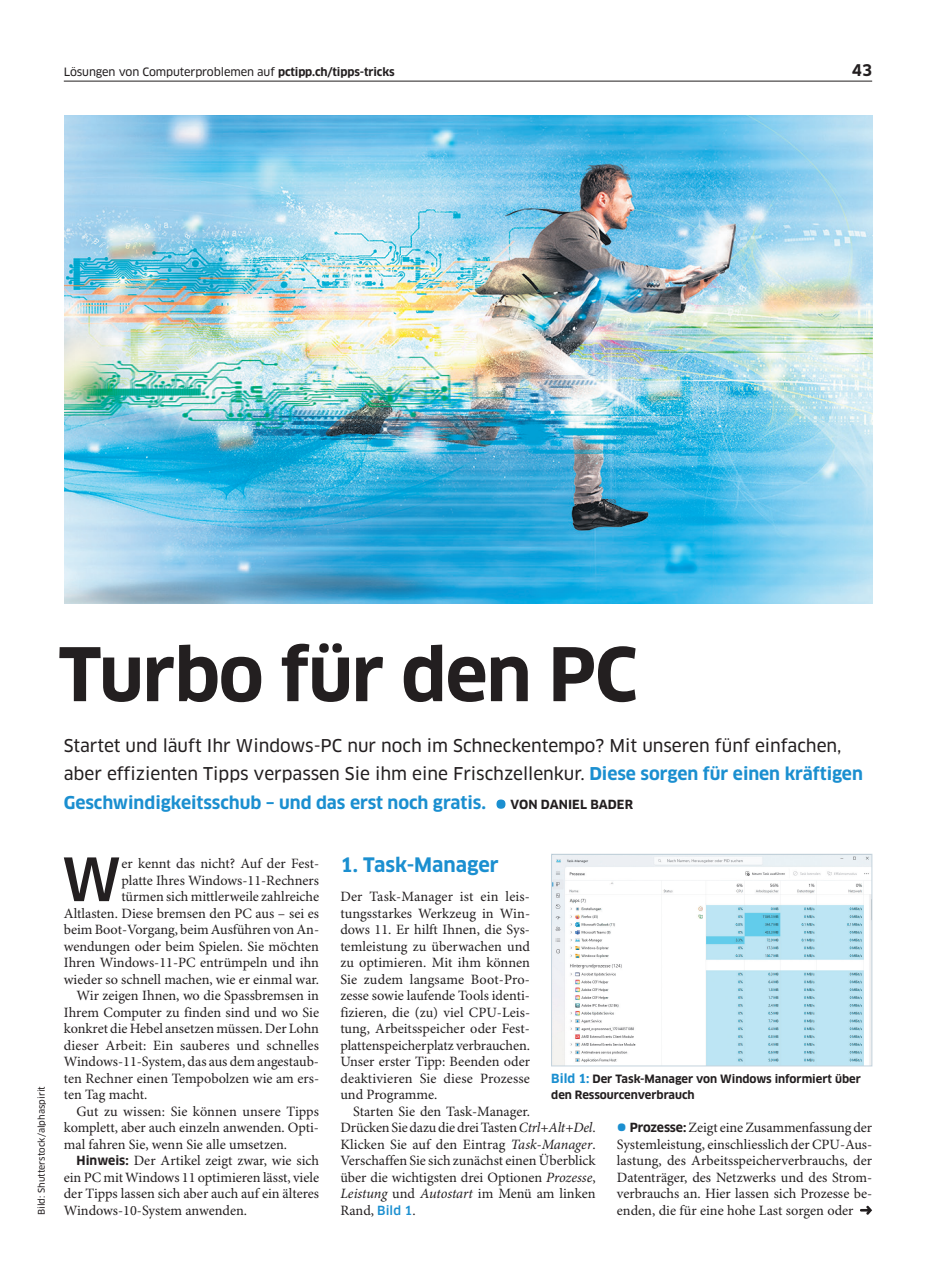
<style>
.page{position:relative;width:936px;height:1276px;background:#fff}
.page>*{position:absolute;margin:0;border:0;box-sizing:border-box;transform-origin:0 0}
.t1{font:700 72px "Clan OT";letter-spacing:-.02em;color:#231f20}
.t2{font:500 58.2px "Clan OT";color:#231f20}
.t3{font:700 19.5px "Clan OT";color:#1b8fd0}
.t4{font:17.25px/28.5px "Clan OT News";letter-spacing:-.005em;color:#231f20}
.t5{font:700 17.25px "Clan OT";letter-spacing:-.005em;color:#1b8fd0}
.t6{font:700 15.75px "Clan OT";color:#231f20}
.t7{font:14.25px/16.5px "Minion Pro";color:#231f20;text-align:justify}
.t8{font:700 12.3px "Clan OT";letter-spacing:.005em;color:#231f20}
.t9{font:700 11.25px/16.5px "Clan OT";letter-spacing:-.005em;color:#231f20}
.t10{font:11.25px "Clan OT News";letter-spacing:-.01em;color:#231f20}
.t11{font:9px "Clan OT News";color:#231f20}
.s1{font-family:"Clan OT";font-weight:700}
.s2{font-family:"Clan OT";font-weight:700;color:#1b8fd0}
.s3{font-family:"Clan OT";font-weight:700;font-size:12.3px}
.s4{font-style:italic}
.s5{font-family:"Clan OT";font-weight:500;font-size:12.3px;color:#1b8fd0}
.s6{font-size:12.3px;color:#1b8fd0}
.s7{font-family:"Clan OT";font-weight:700;font-size:24px;color:#1b8fd0}
</style>
<div class="page">
<div style="left:496px;top:799px;width:9px;height:10px;background:#1b8fd0;border-radius:50%"></div>
<img style="left:65px;top:115px;width:807px;height:489px">
<img style="left:553px;top:856px;width:317px;height:208px">
<div style="left:551px;top:854px;width:321px;height:212px;border:1px solid #c4d3dd"></div>
<svg style="left:860px;top:1205px;width:12px;height:9px"></svg>
<hr style="left:64px;top:81px;width:808px;height:1px;background:#231f20">
<p class="t10" style="left:64px;top:65px;width:332px">Lösungen von Computerproblemen auf <span class="s1">pctipp.ch/tipps-tricks</span></p>
<p class="t6" style="left:851px;top:61px;width:22px">43</p>
<h1 class="t1" style="left:58px;top:633px;width:581px">Turbo für den PC</h1>
<p class="t4" style="left:64px;top:731px;width:800px">Startet und läuft Ihr Windows-PC nur noch im Schneckentempo? Mit unseren fünf einfachen, aber effizienten Tipps verpassen Sie ihm eine Frischzellenkur. <span class="s2">Diese sorgen für einen kräftigen</span></p>
<p class="t5" style="left:64px;top:792px;width:423px">Geschwindigkeitsschub – und das erst noch gratis.</p>
<p class="t8" style="left:510px;top:797px;width:124px">VON DANIEL BADER</p>
<p class="t11" style="left:36px;top:1215px;width:131px;rotate:-90deg">Bild: Shutterstock/alphaspirit</p>
<h2 class="t2" style="left:62px;top:845px;width:61px">W</h2>
<p class="t7" style="left:121px;top:856px;width:199px">er kennt das nicht? Auf der Fest-</p>
<p class="t7" style="left:121px;top:872px;width:199px">platte Ihres Windows-11-Rechners</p>
<p class="t7" style="left:121px;top:889px;width:199px">türmen sich mittlerweile zahlreiche</p>
<p class="t7" style="left:64px;top:905px;width:257px">Altlasten. Diese bremsen den PC aus – sei es</p>
<p class="t7" style="left:64px;top:922px;width:257px">beim Boot-Vorgang, beim Ausführen von An-</p>
<p class="t7" style="left:64px;top:938px;width:257px">wendungen oder beim Spielen. Sie möchten</p>
<p class="t7" style="left:64px;top:955px;width:257px">Ihren Windows-11-PC entrümpeln und ihn</p>
<p class="t7" style="left:64px;top:971px;width:257px">wieder so schnell machen, wie er einmal war.</p>
<p class="t7" style="left:77px;top:988px;width:244px">Wir zeigen Ihnen, wo die Spassbremsen in</p>
<p class="t7" style="left:64px;top:1004px;width:257px">Ihrem Computer zu finden sind und wo Sie</p>
<p class="t7" style="left:64px;top:1021px;width:257px">konkret die Hebel ansetzen müssen. Der Lohn</p>
<p class="t7" style="left:64px;top:1037px;width:257px">dieser Arbeit: Ein sauberes und schnelles</p>
<p class="t7" style="left:64px;top:1054px;width:257px">Windows-11-System, das aus dem angestaub-</p>
<p class="t7" style="left:64px;top:1070px;width:257px">ten Rechner einen Tempobolzen wie am ers-</p>
<p class="t7" style="left:64px;top:1087px;width:85px">ten Tag macht.</p>
<p class="t7" style="left:77px;top:1103px;width:244px">Gut zu wissen: Sie können unsere Tipps</p>
<p class="t7" style="left:64px;top:1120px;width:257px">komplett, aber auch einzeln anwenden. Opti-</p>
<p class="t7" style="left:64px;top:1136px;width:225px">mal fahren Sie, wenn Sie alle umsetzen.</p>
<p class="t7" style="left:77px;top:1153px;width:244px"><span class="s3">Hinweis:</span> Der Artikel zeigt zwar, wie sich</p>
<p class="t7" style="left:64px;top:1169px;width:257px">ein PC mit Windows 11 optimieren lässt, viele</p>
<p class="t7" style="left:64px;top:1186px;width:257px">der Tipps lassen sich aber auch auf ein älteres</p>
<p class="t7" style="left:64px;top:1202px;width:185px">Windows-10-System anwenden.</p>
<h3 class="t3" style="left:340px;top:854px;width:160px">1. Task-Manager</h3>
<p class="t7" style="left:340px;top:889px;width:191px">Der Task-Manager ist ein leis&shy;tungsstarkes Werkzeug in Win&shy;dows 11. Er hilft Ihnen, die Sys&shy;temleistung zu überwachen und zu optimieren. Mit ihm können Sie zudem langsame Boot-Pro&shy;zesse sowie laufende Tools identi&shy;fizieren, die (zu) viel CPU-Leis&shy;tung, Arbeitsspeicher oder Fest&shy;plattenspeicherplatz verbrauchen.<br>Unser erster Tipp: Beenden oder deaktivieren Sie diese Prozesse und Programme.</p>
<p class="t7" style="left:340px;top:1103px;width:257px;text-align:left;text-indent:13px">Starten Sie den Task-Manager.<br>Drücken Sie dazu die drei Tasten <span class="s4">Ctrl+Alt+Del</span>.<br>Klicken Sie auf den Eintrag <span class="s4">Task-Manager</span>.<br>Verschaffen Sie sich zunächst einen Überblick über die wichtigsten drei Optionen <span class="s4">Prozesse</span>, <span class="s4">Leistung</span> und <span class="s4">Autostart</span> im Menü am linken Rand, <span class="s5">Bild 1</span>.</p>
<p class="t9" style="left:551px;top:1070px;width:311px"><span class="s6">Bild 1:</span> Der Task-Manager von Windows informiert über den Ressourcenverbrauch</p>
<p class="t7" style="left:617px;top:1120px;width:257px"><span class="s7">•</span> <span class="s3">Prozesse:</span> Zeigt eine Zusammenfassung der Systemleistung, einschliesslich der CPU-Aus&shy;lastung, des Arbeitsspeicherverbrauchs, der Datenträger, des Netzwerks und des Strom&shy;verbrauchs an. Hier lassen sich Prozesse be-</p>
<p class="t7" style="left:617px;top:1202px;width:238px">enden, die für eine hohe Last sorgen oder</p>
</div>
